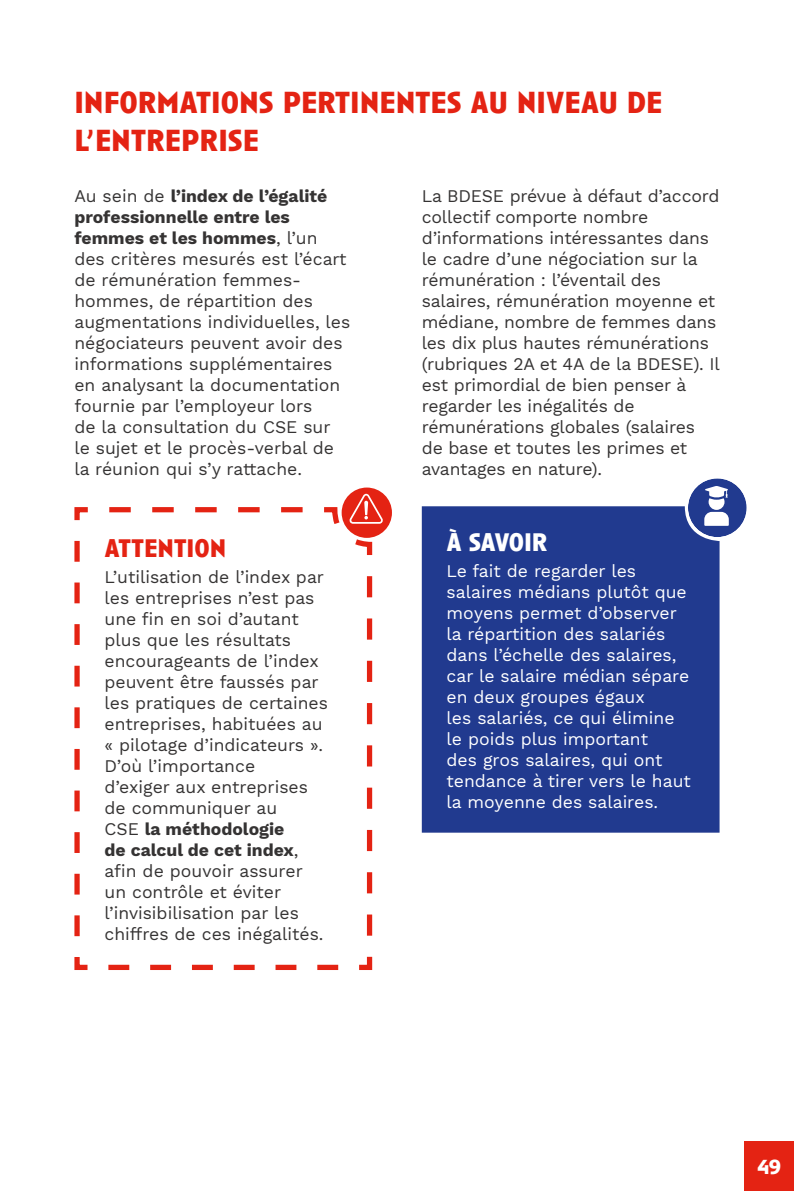
<style>
.page{position:relative;width:794px;height:1191px;background:#fff}
.page>*{position:absolute;margin:0;border:0;box-sizing:border-box;transform-origin:0 0}
.t1{font:700 31.5px/37.8px "Anisette Pro";color:#e42313}
.t2{font:700 26.25px "Anisette Pro";color:#e42313}
.t3{font:700 26.25px "Anisette Pro";letter-spacing:-.025em;color:#fff}
.t4{font:700 21px "Anisette Pro";color:#fff}
.t5{font:17.5px/21px "Work Sans";color:#353333}
.t6{font:17.5px/21px "Work Sans";color:#fff}
.s1{font-weight:700}
</style>
<div class="page">
<div style="left:744px;top:1141px;width:50px;height:50px;background:#e42313"></div>
<svg style="left:74px;top:507px;width:299px;height:463px"></svg>
<svg style="left:340px;top:487px;width:52px;height:52px"></svg>
<div style="left:422px;top:506px;width:297px;height:326px;background:#213a8f"></div>
<div style="left:688px;top:478px;width:58px;height:59px;background:#213a8f;border-radius:50%"></div>
<svg style="left:704px;top:486px;width:25px;height:40px"></svg>
<h1 class="t1" style="left:74px;top:82px;width:589px">INFORMATIONS PERTINENTES AU NIVEAU DE<br>L’ENTREPRISE</h1>
<p class="t5" style="left:74px;top:186px;width:277px">Au sein de <span class="s1">l’index de l’égalité professionnelle entre les femmes et les hommes</span>, l’un des critères mesurés est l’écart de rémunération femmes&shy;hommes, de répartition des augmentations individuelles, les négociateurs peuvent avoir des informations supplémentaires en analysant la documentation fournie par l’employeur lors<br>de la consultation du CSE sur le sujet et le procès-verbal de la réunion qui s’y rattache.</p>
<p class="t5" style="left:422px;top:186px;width:300px">La BDESE prévue à défaut d’accord collectif comporte nombre d’informations intéressantes dans le cadre d’une négociation sur la rémunération : l’éventail des salaires, rémunération moyenne et médiane, nombre de femmes dans les dix plus hautes rémunérations (rubriques 2A et 4A de la BDESE). Il est primordial de bien penser à regarder les inégalités de rémunérations globales (salaires de base et toutes les primes et avantages en nature).</p>
<h2 class="t2" style="left:104px;top:529px;width:123px">ATTENTION</h2>
<p class="t5" style="left:104px;top:567px;width:225px">L’utilisation de l’index par les entreprises n’est pas une fin en soi d’autant plus que les résultats encourageants de l’index peuvent être faussés par les pratiques de certaines entreprises, habituées au « pilotage d’indicateurs ».<br>D’où l’importance<br>d’exiger aux entreprises de communiquer au<br>CSE <span class="s1">la méthodologie<br>de calcul de cet index</span>, afin de pouvoir assurer un contrôle et éviter l’invisibilisation par les chiffres de ces inégalités.</p>
<h2 class="t3" style="left:446px;top:523px;width:102px">À SAVOIR</h2>
<p class="t6" style="left:446px;top:561px;width:246px">Le fait de regarder les salaires médians plutôt que moyens permet d’observer la répartition des salariés dans l’échelle des salaires, car le salaire médian sépare en deux groupes égaux<br>les salariés, ce qui élimine le poids plus important<br>des gros salaires, qui ont tendance à tirer vers le haut la moyenne des salaires.</p>
<p class="t4" style="left:757px;top:1152px;width:25px">49</p>
</div>
